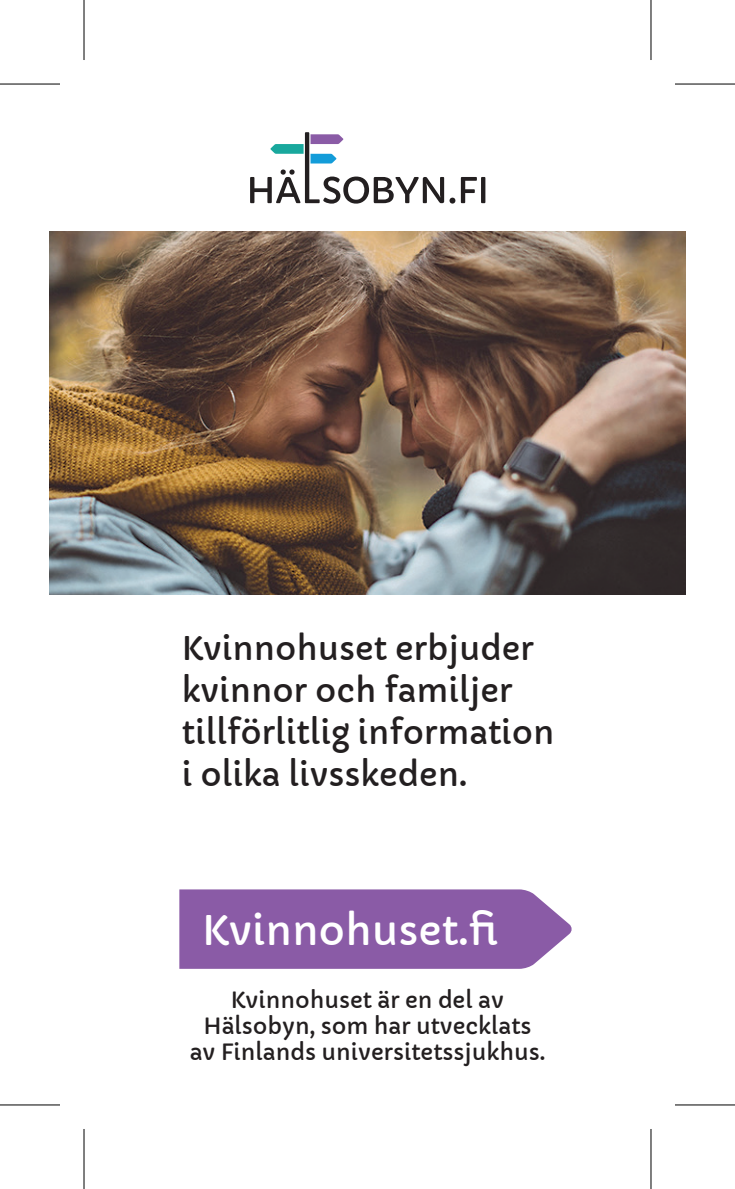
<style>
.page{position:relative;width:735px;height:1189px;background:#fff}
.page>*{position:absolute;margin:0;border:0;box-sizing:border-box;transform-origin:0 0}
.t1{font:40px "Capriola";color:#fff}
.t2{font:32px/42px "Capriola";color:#231f20}
.t3{font:22px/26px "Capriola";color:#231f20;text-align:center}
</style>
<div class="page">
<svg style="left:250px;top:132px;width:235px;height:72px"></svg>
<div style="left:179px;top:889px;width:393px;height:79px;background:#8a5ba6"></div>
<img style="left:50px;top:231px;width:635px;height:363px">
<svg style="left:0;top:1105px;width:60px;height:1px"></svg>
<svg style="left:675px;top:1105px;width:60px;height:1px"></svg>
<hr style="left:0;top:83px;width:60px;height:2px;background:#000">
<hr style="left:675px;top:83px;width:60px;height:2px;background:#000">
<hr style="left:0;top:1104px;width:60px;height:1px;background:#000">
<hr style="left:675px;top:1104px;width:60px;height:1px;background:#000">
<hr style="left:83px;top:0;width:2px;height:60px;background:#000">
<hr style="left:83px;top:1128px;width:2px;height:60px;background:#000">
<hr style="left:650px;top:0;width:2px;height:60px;background:#000">
<hr style="left:650px;top:1128px;width:2px;height:60px;background:#000">
<p class="t2" style="left:182px;top:627px;width:374px">Kvinnohuset erbjuder kvinnor och familjer tillförlitlig information i olika livsskeden.</p>
<p class="t1" style="left:202px;top:906px;width:298px">Kvinnohuset.fi</p>
<p class="t3" style="left:190px;top:986px;width:357px">Kvinnohuset är en del av<br>Hälsobyn, som har utvecklats av Finlands universitetssjukhus.</p>
</div>
